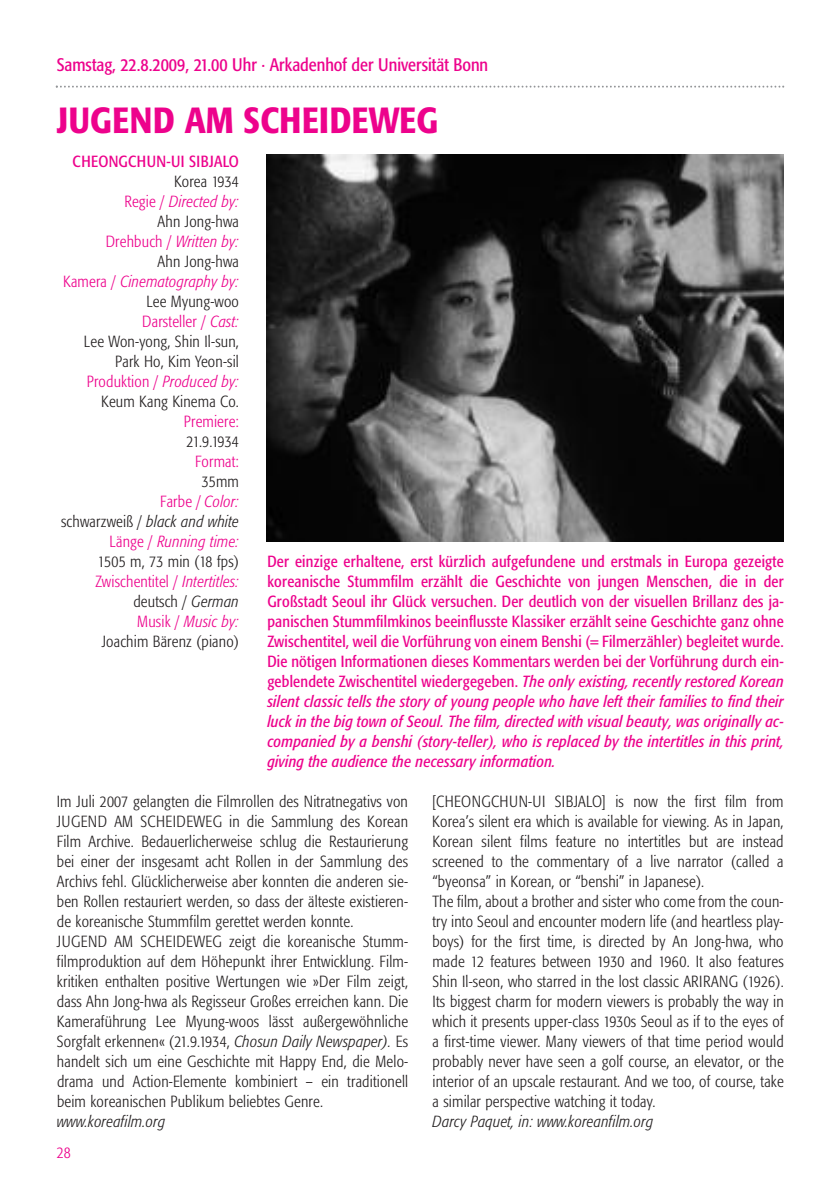
<style>
.page{position:relative;width:840px;height:1191px;background:#fff}
.page>*{position:absolute;margin:0;border:0;box-sizing:border-box;transform-origin:0 0}
.t1{font:500 condensed 36px "Formata";letter-spacing:.01em;color:#ed028c}
.t2{font:condensed 18px "Formata";color:#ed028c}
.t3{font:300 condensed 16px/20px "Formata";letter-spacing:.015em;color:#231f20}
.t4{font:condensed 16px/20px "Formata";letter-spacing:.015em;color:#ed028c;text-align:justify}
.t5{font:italic 300 condensed 16px "Formata";letter-spacing:.015em;color:#231f20}
.t6{font:300 condensed 16px "Formata";letter-spacing:.015em;color:#ed028c}
.s1{color:#ed028c}
.s2{font-style:italic;color:#ed028c}
.s3{font-style:italic}
</style>
<div class="page">
<svg style="left:56px;top:86px;width:727px;height:2px"></svg>
<img style="left:266px;top:155px;width:516px;height:387px">
<p class="t2" style="left:57px;top:57px;width:433px">Samstag, 22.8.2009, 21.00 Uhr · Arkadenhof der Universität Bonn</p>
<h1 class="t1" style="left:57px;top:106px;width:383px">JUGEND AM SCHEIDEWEG</h1>
<p class="t4" style="left:73px;top:152px;width:168px">CHEONGCHUN-UI SIBJALO</p>
<p class="t3" style="left:63px;top:173px;width:177px;text-align:right">Korea 1934<br><span class="s1">Regie /</span> <span class="s2">Directed by:<br></span>Ahn Jong-hwa<br><span class="s1">Drehbuch /</span> <span class="s2">Written by:<br></span>Ahn Jong-hwa<br><span class="s1">Kamera /</span> <span class="s2">Cinematography by:<br></span>Lee Myung-woo<br><span class="s1">Darsteller /</span> <span class="s2">Cast:<br></span>Lee Won-yong, Shin Il-sun,<br>Park Ho, Kim Yeon-sil<br><span class="s1">Produktion /</span> <span class="s2">Produced by:<br></span>Keum Kang Kinema Co.</p>
<p class="t6" style="left:184px;top:415px;width:56px">Premiere:</p>
<p class="t3" style="left:186px;top:433px;width:54px">21.9.1934</p>
<p class="t6" style="left:195px;top:455px;width:45px">Format:</p>
<p class="t3" style="left:61px;top:473px;width:179px;text-align:right">35mm<br><span class="s1">Farbe /</span> <span class="s2">Color:<br></span>schwarzweiß / <span class="s3">black and white<br></span><span class="s1">Länge /</span> <span class="s2">Running time:<br></span>1505 m, 73 min (18 fps)<br><span class="s1">Zwischentitel /</span> <span class="s2">Intertitles: </span>deutsch / <span class="s3">German<br></span><span class="s1">Musik /</span> <span class="s2">Music by:<br></span>Joachim Bärenz (piano)</p>
<p class="t4" style="left:267px;top:553px;width:517px">Der einzige erhaltene, erst kürzlich aufgefundene und erstmals in Europa gezeigte koreanische Stummfilm erzählt die Geschichte von jungen Menschen, die in der Großstadt Seoul ihr Glück versuchen. Der deutlich von der visuellen Brillanz des ja&shy;panischen Stummfilmkinos beeinflusste Klassiker erzählt seine Geschichte ganz ohne Zwischentitel, weil die Vorführung von einem Benshi (= Filmerzähler) begleitet wurde.<br>Die nötigen Informationen dieses Kommentars werden bei der Vorführung durch ein&shy;geblendete Zwischentitel wiedergegeben. <span class="s3">The only existing, recently restored Korean silent classic tells the story of young people who have left their families to find their luck in the big town of Seoul. The film, directed with visual beauty, was originally ac&shy;companied by a benshi (story-teller), who is replaced by the intertitles in this print, giving the audience the necessary information.</span></p>
<p class="t3" style="left:57px;top:792px;width:353px">Im Juli 2007 gelangten die Filmrollen des Nitratnegativs von JUGEND AM SCHEIDEWEG in die Sammlung des Korean Film Archive. Bedauerlicherweise schlug die Restaurierung bei einer der insgesamt acht Rollen in der Sammlung des Archivs fehl. Glücklicherweise aber konnten die anderen sie&shy;ben Rollen restauriert werden, so dass der älteste existieren&shy;de koreanische Stummfilm gerettet werden konnte.<br>JUGEND AM SCHEIDEWEG zeigt die koreanische Stumm&shy;filmproduktion auf dem Höhepunkt ihrer Entwicklung. Film&shy;kritiken enthalten positive Wertungen wie »Der Film zeigt, dass Ahn Jong-hwa als Regisseur Großes erreichen kann. Die Kameraführung Lee Myung-woos lässt außergewöhnliche Sorgfalt erkennen« (21.9.1934, <span class="s3">Chosun Daily Newspaper).</span> Es handelt sich um eine Geschichte mit Happy End, die Melo&shy;drama und Action-Elemente kombiniert – ein traditionell beim koreanischen Publikum beliebtes Genre.</p>
<p class="t5" style="left:57px;top:1115px;width:110px">www.koreafilm.org</p>
<p class="t6" style="left:57px;top:1145px;width:16px">28</p>
<p class="t3" style="left:432px;top:792px;width:353px">[CHEONGCHUN-UI SIBJALO] is now the first film from Korea’s silent era which is available for viewing. As in Japan, Korean silent films feature no intertitles but are instead screened to the commentary of a live narrator (called a “byeonsa” in Korean, or “benshi” in Japanese).<br>The film, about a brother and sister who come from the coun&shy;try into Seoul and encounter modern life (and heartless play&shy;boys) for the first time, is directed by An Jong-hwa, who made 12 features between 1930 and 1960. It also features Shin Il-seon, who starred in the lost classic ARIRANG (1926).<br>Its biggest charm for modern viewers is probably the way in which it presents upper-class 1930s Seoul as if to the eyes of a first-time viewer. Many viewers of that time period would probably never have seen a golf course, an elevator, or the interior of an upscale restaurant. And we too, of course, take a similar perspective watching it today.</p>
<p class="t5" style="left:432px;top:1115px;width:222px">Darcy Paquet, in: www.koreanfilm.org</p>
</div>
